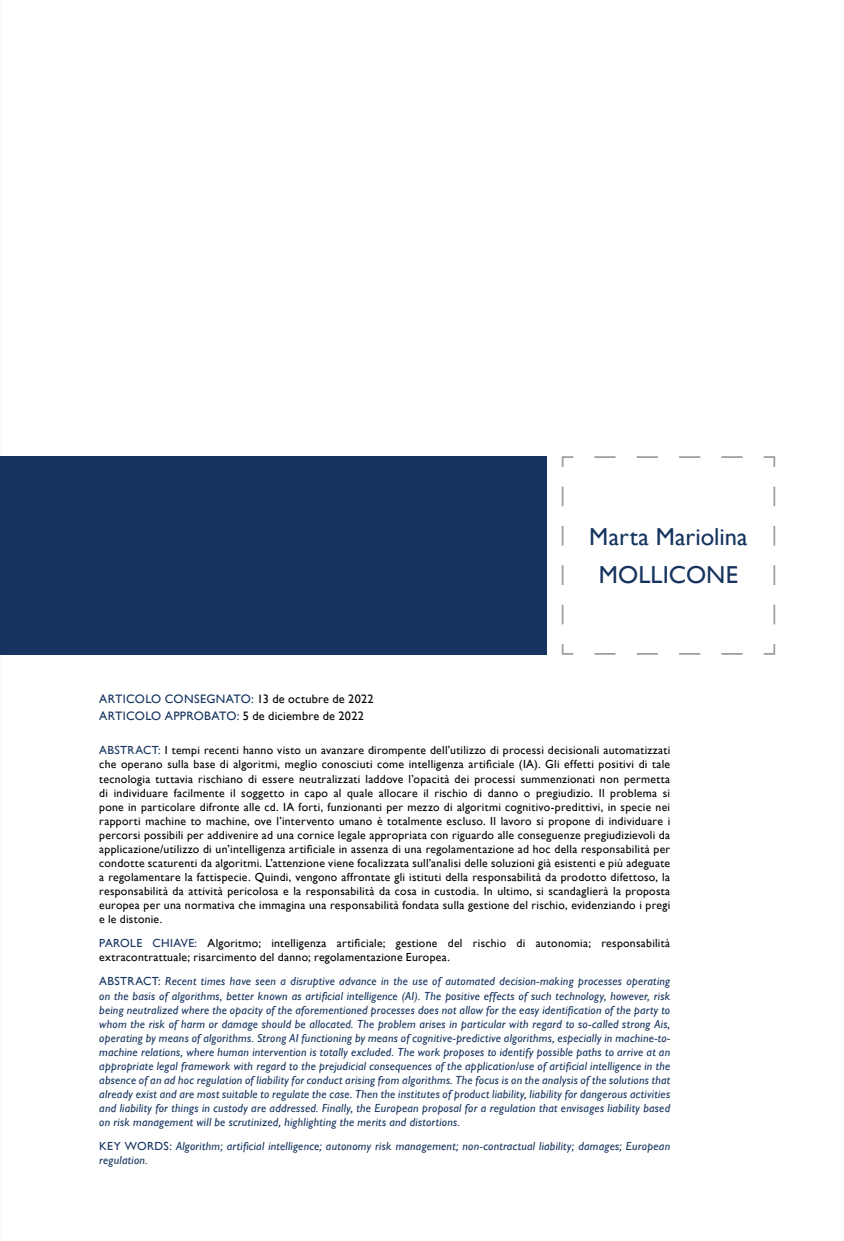
<style>
.page{position:relative;width:844px;height:1241px;background:#fff}
.page>*{position:absolute;margin:0;border:0;box-sizing:border-box;transform-origin:0 0}
.t1{font:24.5px/37.8px "Gill Sans";letter-spacing:.005em;color:#16345f;text-align:center}
.t2{font:12.25px/17.5px "Gill Sans";letter-spacing:.02em;color:#16345f}
.t3{font:11.72px/14px "Gill Sans";letter-spacing:.025em;color:#000;text-align:justify}
.t4{font:italic 11.72px/14px "Gill Sans";letter-spacing:.02em;color:#16345f;text-align:justify}
.s1{color:#000}
.s2{color:#16345f}
.s3{font-style:normal}
</style>
<div class="page">
<div style="left:0;top:456px;width:546px;height:198px;background:#16345f"></div>
<svg style="left:561px;top:456px;width:214px;height:199px"></svg>
<h1 class="t1" style="left:589px;top:517px;width:160px">Marta Mariolina<br>MOLLICONE</h1>
<p class="t2" style="left:99px;top:689px;width:276px">ARTICOLO CONSEGNATO: <span class="s1">13 de octubre de 2022<br></span>ARTICOLO APPROBATO: <span class="s1">5 de diciembre de 2022</span></p>
<p class="t3" style="left:99px;top:743px;width:572px"><span class="s2">ABSTRACT:</span> I tempi recenti hanno visto un avanzare dirompente dell’utilizzo di processi decisionali automatizzati che operano sulla base di algoritmi, meglio conosciuti come intelligenza artificiale (IA). Gli effetti positivi di tale tecnologia tuttavia rischiano di essere neutralizzati laddove l’opacità dei processi summenzionati non permetta di individuare facilmente il soggetto in capo al quale allocare il rischio di danno o pregiudizio. Il problema si pone in particolare difronte alle cd. IA forti, funzionanti per mezzo di algoritmi cognitivo-predittivi, in specie nei rapporti machine to machine, ove l’intervento umano è totalmente escluso. Il lavoro si propone di individuare i percorsi possibili per addivenire ad una cornice legale appropriata con riguardo alle conseguenze pregiudizievoli da applicazione/utilizzo di un’intelligenza artificiale in assenza di una regolamentazione ad hoc della responsabilità per condotte scaturenti da algoritmi. L’attenzione viene focalizzata sull’analisi delle soluzioni già esistenti e più adeguate a regolamentare la fattispecie. Quindi, vengono affrontate gli istituti della responsabilità da prodotto difettoso, la responsabilità da attività pericolosa e la responsabilità da cosa in custodia. In ultimo, si scandaglierà la proposta europea per una normativa che immagina una responsabilità fondata sulla gestione del rischio, evidenziando i pregi e le distonie.</p>
<p class="t3" style="left:99px;top:936px;width:572px"><span class="s2">PAROLE CHIAVE:</span> Algoritmo; intelligenza artificiale; gestione del rischio di autonomia; responsabilità extracontrattuale; risarcimento del danno; regolamentazione Europea.</p>
<p class="t4" style="left:99px;top:974px;width:572px"><span class="s3">ABSTRACT:</span> Recent times have seen a disruptive advance in the use of automated decision-making processes operating on the basis of algorithms, better known as artificial intelligence (AI). The positive effects of such technology, however, risk being neutralized where the opacity of the aforementioned processes does not allow for the easy identification of the party to whom the risk of harm or damage should be allocated. The problem arises in particular with regard to so-called strong Ais, operating by means of algorithms. Strong AI functioning by means of cognitive-predictive algorithms, especially in machine-to&shy;machine relations, where human intervention is totally excluded. The work proposes to identify possible paths to arrive at an appropriate legal framework with regard to the prejudicial consequences of the application/use of artificial intelligence in the absence of an ad hoc regulation of liability for conduct arising from algorithms. The focus is on the analysis of the solutions that already exist and are most suitable to regulate the case. Then the institutes of product liability, liability for dangerous activities and liability for things in custody are addressed. Finally, the European proposal for a regulation that envisages liability based on risk management will be scrutinized, highlighting the merits and distortions.</p>
<p class="t4" style="left:99px;top:1138px;width:572px"><span class="s3">KEY WORDS:</span> Algorithm; artificial intelligence; autonomy risk management; non-contractual liability; damages; European regulation.</p>
</div>
